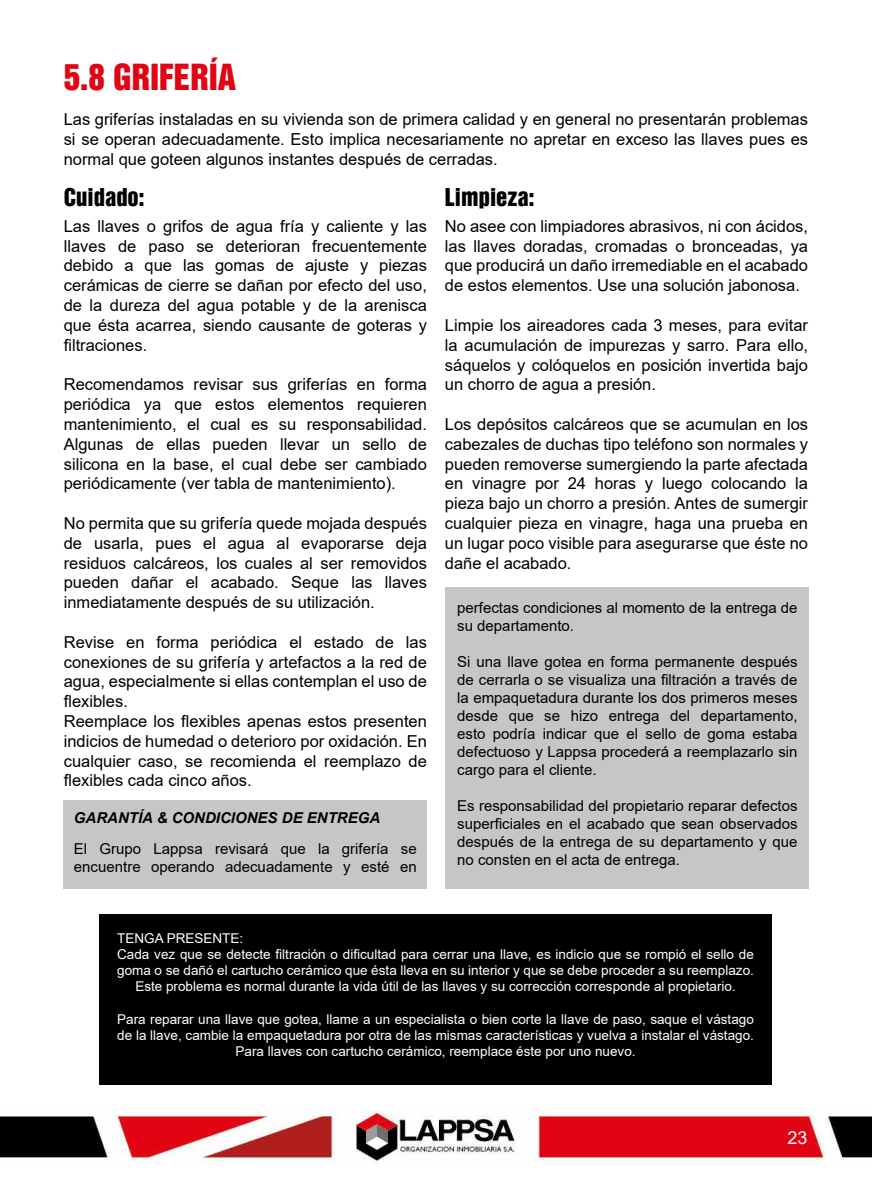
<style>
.page{position:relative;width:872px;height:1191px;background:#fff}
.page>*{position:absolute;margin:0;border:0;box-sizing:border-box;transform-origin:0 0}
.t1{font:33px "Helvetica Inserat";color:#e30413}
.t2{font:22.5px "Helvetica Inserat";color:#000}
.t3{font:18px "Arial";color:#fff}
.t4{font:16.5px/19.8px "Arial";color:#000;text-align:justify}
.t5{font:15px/18px "Arial";color:#000}
.t6{font:italic 700 15px "Arial";color:#000}
.t7{font:13.5px/16.2px "Arial";color:#fff;text-align:center}
</style>
<div class="page">
<img style="left:0;top:1110px;width:871px;height:53px">
<div style="left:99px;top:914px;width:673px;height:170px;background:#000"></div>
<div style="left:445px;top:587px;width:363px;height:302px;background:#c6c6c6"></div>
<div style="left:64px;top:800px;width:363px;height:89px;background:#c6c6c6"></div>
<h1 class="t1" style="left:64px;top:57px;width:174px">5.8 GRIFERÍA</h1>
<p class="t4" style="left:64px;top:109px;width:746px">Las griferías instaladas en su vivienda son de primera calidad y en general no presentarán problemas si se operan adecuadamente. Esto implica necesariamente no apretar en exceso las llaves pues es normal que goteen algunos instantes después de cerradas.</p>
<h2 class="t2" style="left:64px;top:184px;width:82px">Cuidado:</h2>
<h2 class="t2" style="left:445px;top:184px;width:91px">Limpieza:</h2>
<p class="t4" style="left:64px;top:216px;width:365px">Las llaves o grifos de agua fría y caliente y las llaves de paso se deterioran frecuentemente debido a que las gomas de ajuste y piezas cerámicas de cierre se dañan por efecto del uso, de la dureza del agua potable y de la arenisca que ésta acarrea, siendo causante de goteras y filtraciones.</p>
<p class="t4" style="left:64px;top:374px;width:365px">Recomendamos revisar sus griferías en forma periódica ya que estos elementos requieren mantenimiento, el cual es su responsabilidad.<br>Algunas de ellas pueden llevar un sello de silicona en la base, el cual debe ser cambiado periódicamente (ver tabla de mantenimiento).</p>
<p class="t4" style="left:64px;top:513px;width:365px">No permita que su grifería quede mojada después de usarla, pues el agua al evaporarse deja residuos calcáreos, los cuales al ser removidos pueden dañar el acabado. Seque las llaves inmediatamente después de su utilización.</p>
<p class="t4" style="left:64px;top:632px;width:365px;text-align:left">Revise en forma periódica el estado de las conexiones de su grifería y artefactos a la red de agua, especialmente si ellas contemplan el uso de flexibles.<br>Reemplace los flexibles apenas estos presenten indicios de humedad o deterioro por oxidación. En cualquier caso, se recomienda el reemplazo de flexibles cada cinco años.</p>
<p class="t4" style="left:445px;top:216px;width:365px">No asee con limpiadores abrasivos, ni con ácidos, las llaves doradas, cromadas o bronceadas, ya que producirá un daño irremediable en el acabado de estos elementos. Use una solución jabonosa.</p>
<p class="t4" style="left:445px;top:315px;width:365px">Limpie los aireadores cada 3 meses, para evitar la acumulación de impurezas y sarro. Para ello, sáquelos y colóquelos en posición invertida bajo un chorro de agua a presión.</p>
<p class="t4" style="left:445px;top:414px;width:365px">Los depósitos calcáreos que se acumulan en los cabezales de duchas tipo teléfono son normales y pueden removerse sumergiendo la parte afectada en vinagre por 24 horas y luego colocando la pieza bajo un chorro a presión. Antes de sumergir cualquier pieza en vinagre, haga una prueba en un lugar poco visible para asegurarse que éste no dañe el acabado.</p>
<p class="t5" style="left:457px;top:598px;width:342px">perfectas condiciones al momento de la entrega de su departamento.</p>
<p class="t5" style="left:457px;top:652px;width:342px;text-align:justify">Si una llave gotea en forma permanente después de cerrarla o se visualiza una filtración a través de la empaquetadura durante los dos primeros meses desde que se hizo entrega del departamento, esto podría indicar que el sello de goma estaba defectuoso y Lappsa procederá a reemplazarlo sin cargo para el cliente.</p>
<p class="t5" style="left:457px;top:796px;width:342px;text-align:justify">Es responsabilidad del propietario reparar defectos superficiales en el acabado que sean observados después de la entrega de su departamento y que no consten en el acta de entrega.</p>
<p class="t6" style="left:74px;top:808px;width:308px">GARANTÍA &amp; CONDICIONES DE ENTREGA</p>
<p class="t5" style="left:74px;top:839px;width:344px">El Grupo Lappsa revisará que la grifería se encuentre operando adecuadamente y esté en</p>
<p class="t7" style="left:117px;top:929px;width:128px">TENGA PRESENTE:</p>
<p class="t7" style="left:117px;top:946px;width:638px">Cada vez que se detecte filtración o dificultad para cerrar una llave, es indicio que se rompió el sello de</p>
<p class="t7" style="left:117px;top:962px;width:638px">goma o se dañó el cartucho cerámico que ésta lleva en su interior y que se debe proceder a su reemplazo.</p>
<p class="t7" style="left:135px;top:978px;width:602px">Este problema es normal durante la vida útil de las llaves y su corrección corresponde al propietario.</p>
<p class="t7" style="left:117px;top:1010px;width:638px">Para reparar una llave que gotea, llame a un especialista o bien corte la llave de paso, saque el vástago de la llave, cambie la empaquetadura por otra de las mismas características y vuelva a instalar el vástago.<br>Para llaves con cartucho cerámico, reemplace éste por uno nuevo.</p>
<p class="t3" style="left:787px;top:1125px;width:22px">23</p>
</div>
